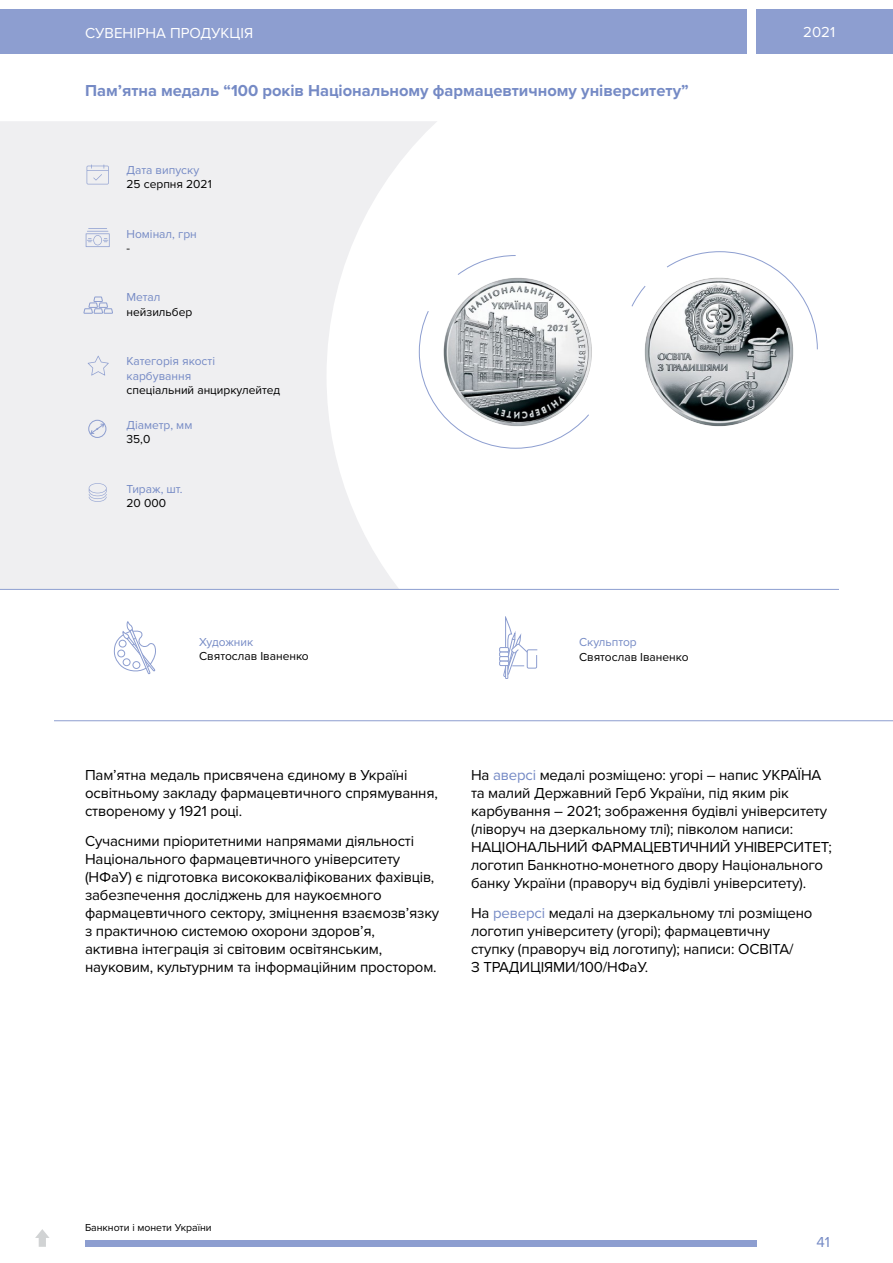
<style>
.page{position:relative;width:893px;height:1263px;background:#fff}
.page>*{position:absolute;margin:0;border:0;box-sizing:border-box;transform-origin:0 0}
.t1{font:700 16.5px "Proxima Nova";color:#758ac5}
.t2{font:15px/18px "Proxima Nova";letter-spacing:-.01em;color:#000}
.t3{font:15px "Proxima Nova";color:#fff}
.t4{font:15px "Proxima Nova";color:#758ac5}
.t5{font:12px "Proxima Nova";color:#000}
.t6{font:12px/14.4px "Proxima Nova";color:#758ac5}
.t7{font:10.5px "Proxima Nova";color:#000}
.s1{color:#758ac5}
</style>
<div class="page">
<div style="left:85px;top:1240px;width:671px;height:7px;background:#8d9ed0"></div>
<svg style="left:35px;top:1229px;width:14px;height:18px"></svg>
<div style="left:756px;top:10px;width:137px;height:44px;background:#8d9ed0"></div>
<div style="left:0;top:10px;width:747px;height:44px;background:#8d9ed0"></div>
<div style="left:0;top:121px;width:327px;height:468px;background:#efeff1"></div>
<svg style="left:327px;top:121px;width:566px;height:601px"></svg>
<svg style="left:83px;top:296px;width:30px;height:18px"></svg>
<div style="left:88px;top:420px;width:18px;height:18px;border:1px solid #8d9ed0;border-radius:50%"></div>
<svg style="left:89px;top:423px;width:17px;height:12px"></svg>
<svg style="left:89px;top:483px;width:18px;height:19px"></svg>
<svg style="left:86px;top:228px;width:24px;height:19px"></svg>
<svg style="left:87px;top:164px;width:22px;height:20px"></svg>
<svg style="left:88px;top:356px;width:21px;height:20px"></svg>
<svg style="left:457px;top:255px;width:59px;height:21px"></svg>
<svg style="left:666px;top:251px;width:152px;height:99px"></svg>
<svg style="left:419px;top:310px;width:171px;height:139px"></svg>
<svg style="left:631px;top:285px;width:15px;height:22px"></svg>
<img style="left:443px;top:277px;width:149px;height:149px;border-radius:74px">
<img style="left:644px;top:278px;width:149px;height:148px;border-radius:73px">
<svg style="left:113px;top:621px;width:43px;height:53px"></svg>
<div style="left:499px;top:647px;width:10px;height:5px;border:1px solid #8d9ed0"></div>
<div style="left:499px;top:652px;width:10px;height:5px;border:1px solid #8d9ed0"></div>
<div style="left:499px;top:656px;width:10px;height:5px;border:1px solid #8d9ed0"></div>
<svg style="left:500px;top:617px;width:38px;height:62px"></svg>
<div style="left:499px;top:661px;width:10px;height:5px;border:1px solid #8d9ed0"></div>
<hr style="left:54px;top:720px;width:839px;height:1px;background:#8d9ed0">
<hr style="left:0;top:589px;width:839px;height:1px;background:#8d9ed0">
<p class="t3" style="left:85px;top:24px;width:170px">СУВЕНІРНА ПРОДУКЦІЯ</p>
<p class="t1" style="left:85px;top:81px;width:605px">Пам’ятна медаль “100 років Національному фармацевтичному університету”</p>
<p class="t6" style="left:127px;top:163px;width:74px">Дата випуску</p>
<p class="t5" style="left:127px;top:177px;width:87px">25 серпня 2021</p>
<p class="t6" style="left:127px;top:227px;width:72px">Номінал, грн</p>
<p class="t5" style="left:127px;top:241px;width:5px">-</p>
<p class="t6" style="left:127px;top:290px;width:36px">Метал</p>
<p class="t5" style="left:127px;top:305px;width:67px">нейзильбер</p>
<p class="t6" style="left:127px;top:354px;width:90px">Категорія якості карбування</p>
<p class="t5" style="left:127px;top:383px;width:155px">спеціальний анциркулейтед</p>
<p class="t6" style="left:127px;top:418px;width:67px">Діаметр, мм</p>
<p class="t5" style="left:127px;top:432px;width:25px">35,0</p>
<p class="t6" style="left:127px;top:482px;width:58px">Тираж, шт.</p>
<p class="t5" style="left:127px;top:496px;width:41px">20 000</p>
<p class="t6" style="left:199px;top:635px;width:56px">Художник</p>
<p class="t5" style="left:199px;top:649px;width:111px">Святослав Іваненко</p>
<p class="t6" style="left:579px;top:635px;width:59px">Скульптор</p>
<p class="t5" style="left:579px;top:650px;width:111px">Святослав Іваненко</p>
<p class="t3" style="left:803px;top:23px;width:33px">2021</p>
<p class="t2" style="left:85px;top:766px;width:354px">Пам’ятна медаль присвячена єдиному в Україні освітньому закладу фармацевтичного спрямування, створеному у 1921 році.</p>
<p class="t2" style="left:85px;top:833px;width:356px">Сучасними пріоритетними напрямами діяльності Національного фармацевтичного університету (НФаУ) є підготовка висококваліфікованих фахівців, забезпечення досліджень для наукоємного фармацевтичного сектору, зміцнення взаємозв’язку з практичною системою охорони здоров’я,<br>активна інтеграція зі світовим освітянським, науковим, культурним та інформаційним простором.</p>
<p class="t2" style="left:471px;top:766px;width:362px">На <span class="s1">аверсі</span> медалі розміщено: угорі – напис УКРАЇНА та малий Державний Герб України, під яким рік карбування – 2021; зображення будівлі університету (ліворуч на дзеркальному тлі); півколом написи:<br>НАЦІОНАЛЬНИЙ ФАРМАЦЕВТИЧНИЙ УНІВЕРСИТЕТ; логотип Банкнотно-монетного двору Національного банку України (праворуч від будівлі університету).</p>
<p class="t2" style="left:471px;top:905px;width:343px">На <span class="s1">реверсі</span> медалі на дзеркальному тлі розміщено логотип університету (угорі); фармацевтичну ступку (праворуч від логотипу); написи: ОСВІТА/<br>З ТРАДИЦІЯМИ/100/НФаУ.</p>
<p class="t7" style="left:85px;top:1221px;width:128px">Банкноти і монети України</p>
<p class="t4" style="left:816px;top:1233px;width:15px">41</p>
</div>
